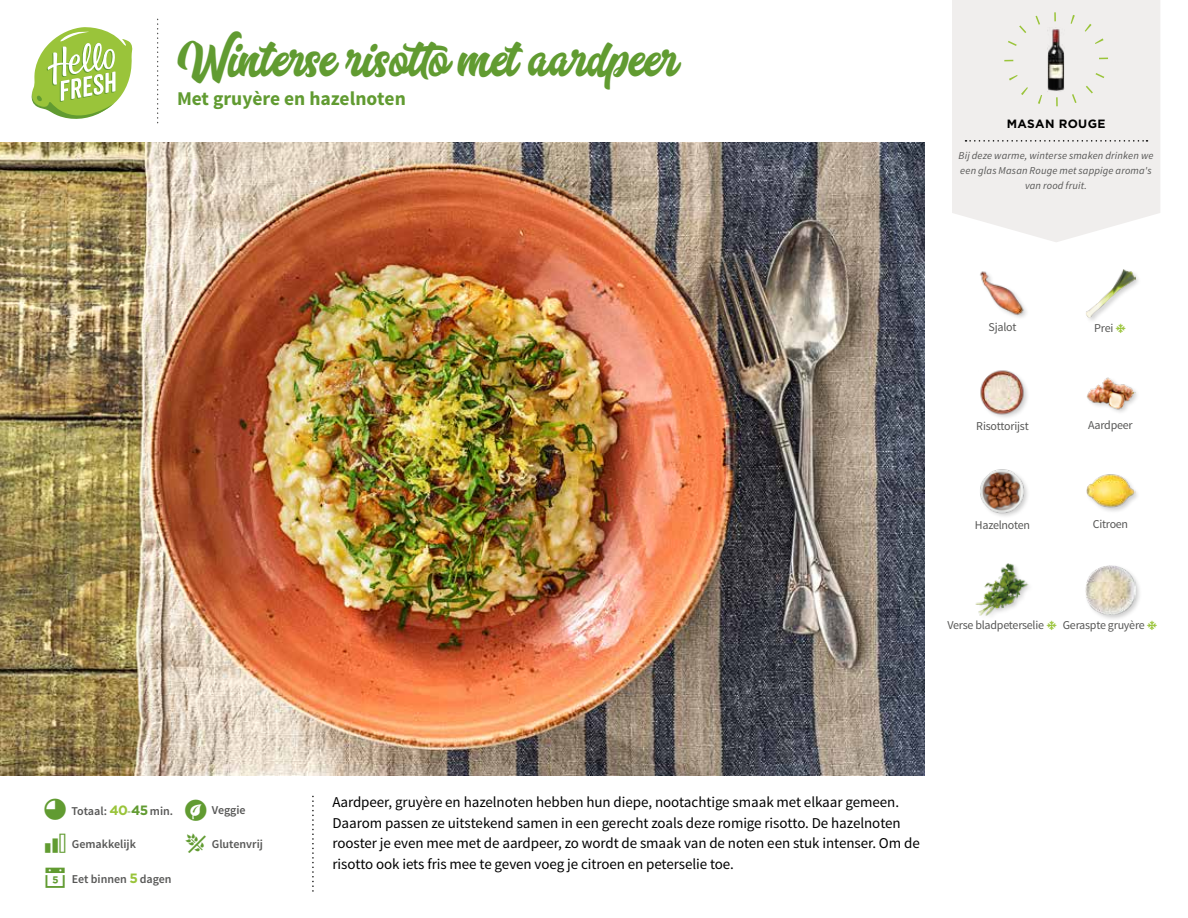
<style>
.page{position:relative;width:1188px;height:918px;background:#fff}
.page>*{position:absolute;margin:0;border:0;box-sizing:border-box;transform-origin:0 0}
.t1{font:49.5px "Aerokids";color:#619b31}
.t2{font:700 19.5px "Source Sans Pro";color:#619b31}
.t3{font:15px/20.5px "Source Sans Pro";letter-spacing:-.005em;color:#000}
.t4{font:12px "Source Sans Pro";letter-spacing:-.02em;color:#575756}
.t5{font:600 12px "Source Sans Pro";color:#575756}
.t6{font:700 12px "Gotham";letter-spacing:.03em;color:#000}
.t7{font:italic 10.5px/14.7px "Source Sans Pro";letter-spacing:.015em;color:#575756;text-align:center}
.s1{font-family:"Gotham";font-weight:700;font-size:13.5px;color:#9ac43a}
.s2{color:#87ac54}
.s3{font-family:"Gotham";font-weight:700;font-size:13.5px;color:#619b31}
</style>
<div class="page">
<svg style="left:31px;top:27px;width:102px;height:92px"></svg>
<img style="left:0;top:142px;width:925px;height:634px">
<div style="left:952px;top:0;width:208px;height:242px;background:#f0eeed"></div>
<svg style="left:966px;top:140px;width:182px;height:2px"></svg>
<div style="left:1004px;top:12px;width:104px;height:94px;border:9px dashed #9ac43a;border-radius:50%"></div>
<div style="left:1085px;top:268px;width:57px;height:56px;background:#000;opacity:.2"></div>
<img style="left:1085px;top:268px;width:50px;height:50px">
<div style="left:1086px;top:473px;width:55px;height:41px;background:#000;opacity:.2"></div>
<img style="left:1086px;top:473px;width:49px;height:41px">
<div style="left:1086px;top:377px;width:55px;height:39px;background:#000;opacity:.2"></div>
<img style="left:1086px;top:377px;width:49px;height:39px">
<div style="left:1084px;top:564px;width:58px;height:58px;background:#000;opacity:.2"></div>
<img style="left:1085px;top:565px;width:50px;height:50px">
<img style="left:980px;top:271px;width:47px;height:47px">
<img style="left:980px;top:469px;width:48px;height:47px">
<img style="left:975px;top:563px;width:54px;height:53px">
<img style="left:980px;top:370px;width:48px;height:48px">
<img style="left:1048px;top:28px;width:16px;height:63px">
<h1 class="t1" style="left:177px;top:31px;width:502px">Winterse risotto met aardpeer</h1>
<h2 class="t2" style="left:177px;top:86px;width:230px">Met gruyère en hazelnoten</h2>
<p class="t6" style="left:1007px;top:116px;width:100px">MASAN ROUGE</p>
<p class="t7" style="left:959px;top:149px;width:197px">Bij deze warme, winterse smaken drinken we een glas Masan Rouge met sappige aroma's van rood fruit.</p>
<p class="t4" style="left:989px;top:319px;width:29px">Sjalot</p>
<p class="t4" style="left:1094px;top:321px;width:21px">Prei</p>
<p class="t4" style="left:976px;top:418px;width:54px">Risottorijst</p>
<p class="t4" style="left:1088px;top:418px;width:46px">Aardpeer</p>
<p class="t4" style="left:975px;top:517px;width:57px">Hazelnoten</p>
<p class="t4" style="left:1093px;top:517px;width:37px">Citroen</p>
<p class="t4" style="left:948px;top:618px;width:98px">Verse bladpeterselie</p>
<p class="t4" style="left:1063px;top:618px;width:83px">Geraspte gruyère</p>
<p class="t5" style="left:71px;top:803px;width:103px">Totaal: <span class="s1">40</span><span class="s2">-</span><span class="s3">45</span> min.</p>
<p class="t5" style="left:212px;top:803px;width:35px">Veggie</p>
<p class="t5" style="left:72px;top:837px;width:66px">Gemakkelijk</p>
<p class="t5" style="left:212px;top:837px;width:53px">Glutenvrij</p>
<p class="t5" style="left:72px;top:871px;width:101px">Eet binnen <span class="s1">5</span> dagen</p>
<p class="t3" style="left:332px;top:792px;width:589px">Aardpeer, gruyère en hazelnoten hebben hun diepe, nootachtige smaak met elkaar gemeen.<br>Daarom passen ze uitstekend samen in een gerecht zoals deze romige risotto. De hazelnoten rooster je even mee met de aardpeer, zo wordt de smaak van de noten een stuk intenser. Om de risotto ook iets fris mee te geven voeg je citroen en peterselie toe.</p>
</div>
